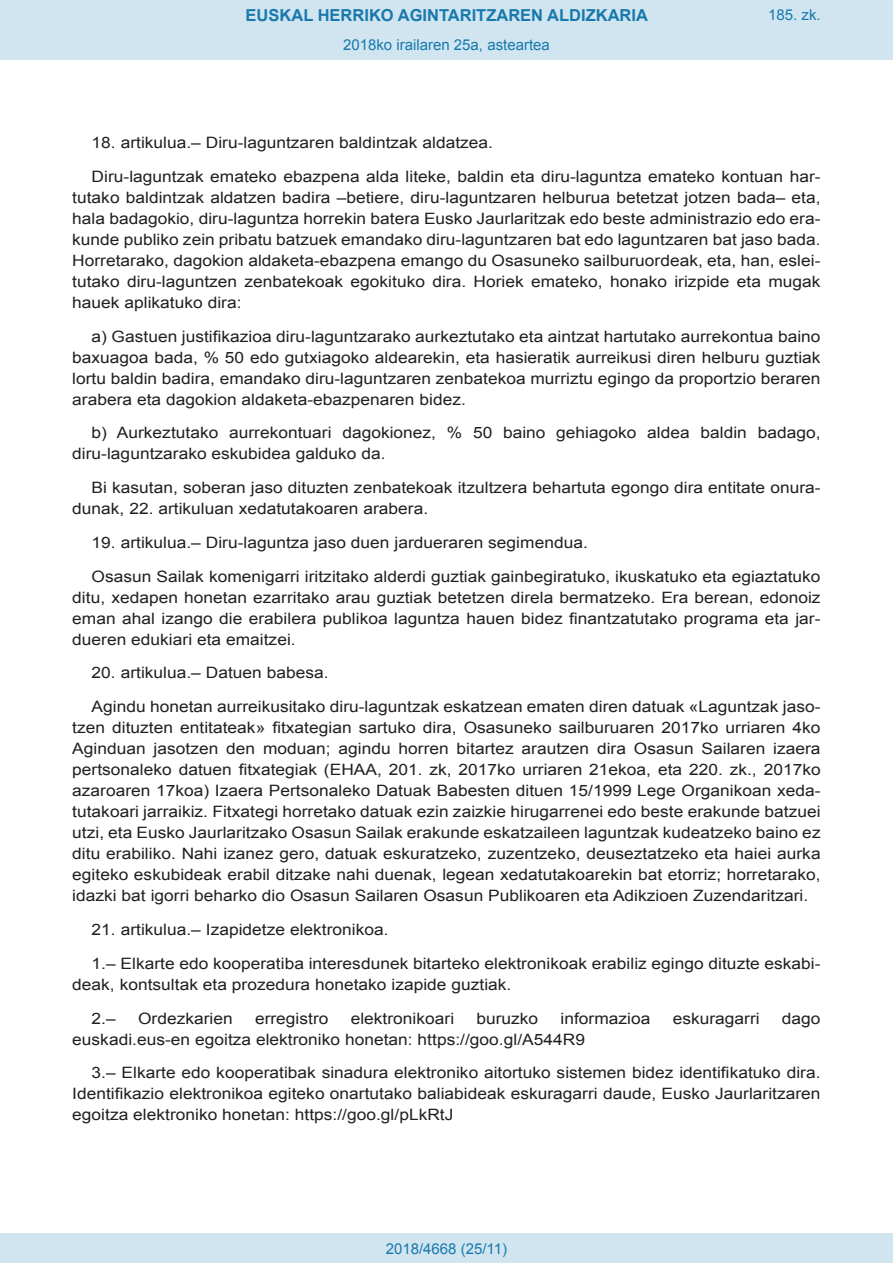
<style>
.page{position:relative;width:893px;height:1263px;background:#fff}
.page>*{position:absolute;margin:0;border:0;box-sizing:border-box;transform-origin:0 0}
.t1{font:700 16.5px "Arial";color:#1879ad}
.BOPVDetalle{font:15.6px/21px "Arial";color:#231f20;text-align:justify;scale:1.11 1}
.Paginacion_Centro{font:15px "Arial";color:#1879ad}
</style>
<div class="page">
<div style="left:0;top:0;width:893px;height:60px;background:#d0e5f0"></div>
<div style="left:0;top:1233px;width:893px;height:30px;background:#d0e5f0"></div>
<p class="t1" style="left:246px;top:4px;width:404px">EUSKAL HERRIKO AGINTARITZAREN ALDIZKARIA</p>
<p class="Paginacion_Centro" style="left:343px;top:35px;width:208px">2018ko irailaren 25a, asteartea</p>
<p class="Paginacion_Centro" style="left:768px;top:5px;width:54px">185. zk.</p>
<p class="BOPVDetalle" style="left:92px;top:132px;width:363px">18. artikulua.– Diru-laguntzaren baldintzak aldatzea.</p>
<p class="BOPVDetalle" style="left:72px;top:166px;width:676px;text-indent:19px">Diru-laguntzak emateko ebazpena alda liteke, baldin eta diru-laguntza emateko kontuan har&shy;tutako baldintzak aldatzen badira –betiere, diru-laguntzaren helburua betetzat jotzen bada– eta, hala badagokio, diru-laguntza horrekin batera Eusko Jaurlaritzak edo beste administrazio edo era&shy;kunde publiko zein pribatu batzuek emandako diru-laguntzaren bat edo laguntzaren bat jaso bada.<br>Horretarako, dagokion aldaketa-ebazpena emango du Osasuneko sailburuordeak, eta, han, eslei&shy;tutako diru-laguntzen zenbatekoak egokituko dira. Horiek emateko, honako irizpide eta mugak hauek aplikatuko dira:</p>
<p class="BOPVDetalle" style="left:72px;top:326px;width:676px;text-indent:19px">a) Gastuen justifikazioa diru-laguntzarako aurkeztutako eta aintzat hartutako aurrekontua baino baxuagoa bada, % 50 edo gutxiagoko aldearekin, eta hasieratik aurreikusi diren helburu guztiak lortu baldin badira, emandako diru-laguntzaren zenbatekoa murriztu egingo da proportzio beraren arabera eta dagokion aldaketa-ebazpenaren bidez.</p>
<p class="BOPVDetalle" style="left:72px;top:423px;width:676px;text-indent:19px">b) Aurkeztutako aurrekontuari dagokionez, % 50 baino gehiagoko aldea baldin badago, diru-laguntzarako eskubidea galduko da.</p>
<p class="BOPVDetalle" style="left:72px;top:477px;width:676px;text-indent:19px">Bi kasutan, soberan jaso dituzten zenbatekoak itzultzera behartuta egongo dira entitate onura&shy;dunak, 22. artikuluan xedatutakoaren arabera.</p>
<p class="BOPVDetalle" style="left:92px;top:532px;width:448px">19. artikulua.– Diru-laguntza jaso duen jardueraren segimendua.</p>
<p class="BOPVDetalle" style="left:72px;top:566px;width:676px;text-indent:19px">Osasun Sailak komenigarri iritzitako alderdi guztiak gainbegiratuko, ikuskatuko eta egiaztatuko ditu, xedapen honetan ezarritako arau guztiak betetzen direla bermatzeko. Era berean, edonoiz eman ahal izango die erabilera publikoa laguntza hauen bidez finantzatutako programa eta jar&shy;dueren edukiari eta emaitzei.</p>
<p class="BOPVDetalle" style="left:92px;top:663px;width:215px">20. artikulua.– Datuen babesa.</p>
<p class="BOPVDetalle" style="left:72px;top:696px;width:676px;text-indent:19px">Agindu honetan aurreikusitako diru-laguntzak eskatzean ematen diren datuak «Laguntzak jaso&shy;tzen dituzten entitateak» fitxategian sartuko dira, Osasuneko sailburuaren 2017ko urriaren 4ko Aginduan jasotzen den moduan; agindu horren bitartez arautzen dira Osasun Sailaren izaera pertsonaleko datuen fitxategiak (EHAA, 201. zk, 2017ko urriaren 21ekoa, eta 220. zk., 2017ko azaroaren 17koa) Izaera Pertsonaleko Datuak Babesten dituen 15/1999 Lege Organikoan xeda&shy;tutakoari jarraikiz. Fitxategi horretako datuak ezin zaizkie hirugarrenei edo beste erakunde batzuei utzi, eta Eusko Jaurlaritzako Osasun Sailak erakunde eskatzaileen laguntzak kudeatzeko baino ez ditu erabiliko. Nahi izanez gero, datuak eskuratzeko, zuzentzeko, deuseztatzeko eta haiei aurka egiteko eskubideak erabil ditzake nahi duenak, legean xedatutakoarekin bat etorriz; horretarako, idazki bat igorri beharko dio Osasun Sailaren Osasun Publikoaren eta Adikzioen Zuzendaritzari.</p>
<p class="BOPVDetalle" style="left:92px;top:919px;width:269px">21. artikulua.– Izapidetze elektronikoa.</p>
<p class="BOPVDetalle" style="left:72px;top:953px;width:676px;text-indent:19px">1.– Elkarte edo kooperatiba interesdunek bitarteko elektronikoak erabiliz egingo dituzte eskabi&shy;deak, kontsultak eta prozedura honetako izapide guztiak.</p>
<p class="BOPVDetalle" style="left:92px;top:1008px;width:23px">2.–</p>
<p class="BOPVDetalle" style="left:138px;top:1008px;width:87px">Ordezkarien</p>
<p class="BOPVDetalle" style="left:255px;top:1008px;width:68px">erregistro</p>
<p class="BOPVDetalle" style="left:351px;top:1008px;width:95px">elektronikoari</p>
<p class="BOPVDetalle" style="left:476px;top:1008px;width:57px">buruzko</p>
<p class="BOPVDetalle" style="left:560px;top:1008px;width:82px">informazioa</p>
<p class="BOPVDetalle" style="left:673px;top:1008px;width:80px">eskuragarri</p>
<p class="BOPVDetalle" style="left:782px;top:1008px;width:36px">dago</p>
<p class="BOPVDetalle" style="left:72px;top:1029px;width:463px">euskadi.eus-en egoitza elektroniko honetan: https://goo.gl/A544R9</p>
<p class="BOPVDetalle" style="left:72px;top:1062px;width:676px;text-indent:19px">3.– Elkarte edo kooperatibak sinadura elektroniko aitortuko sistemen bidez identifikatuko dira.<br>Identifikazio elektronikoa egiteko onartutako baliabideak eskuragarri daude, Eusko Jaurlaritzaren egoitza elektroniko honetan: https://goo.gl/pLkRtJ</p>
<p class="Paginacion_Centro" style="left:386px;top:1238px;width:123px">2018/4668 (25/11)</p>
</div>
